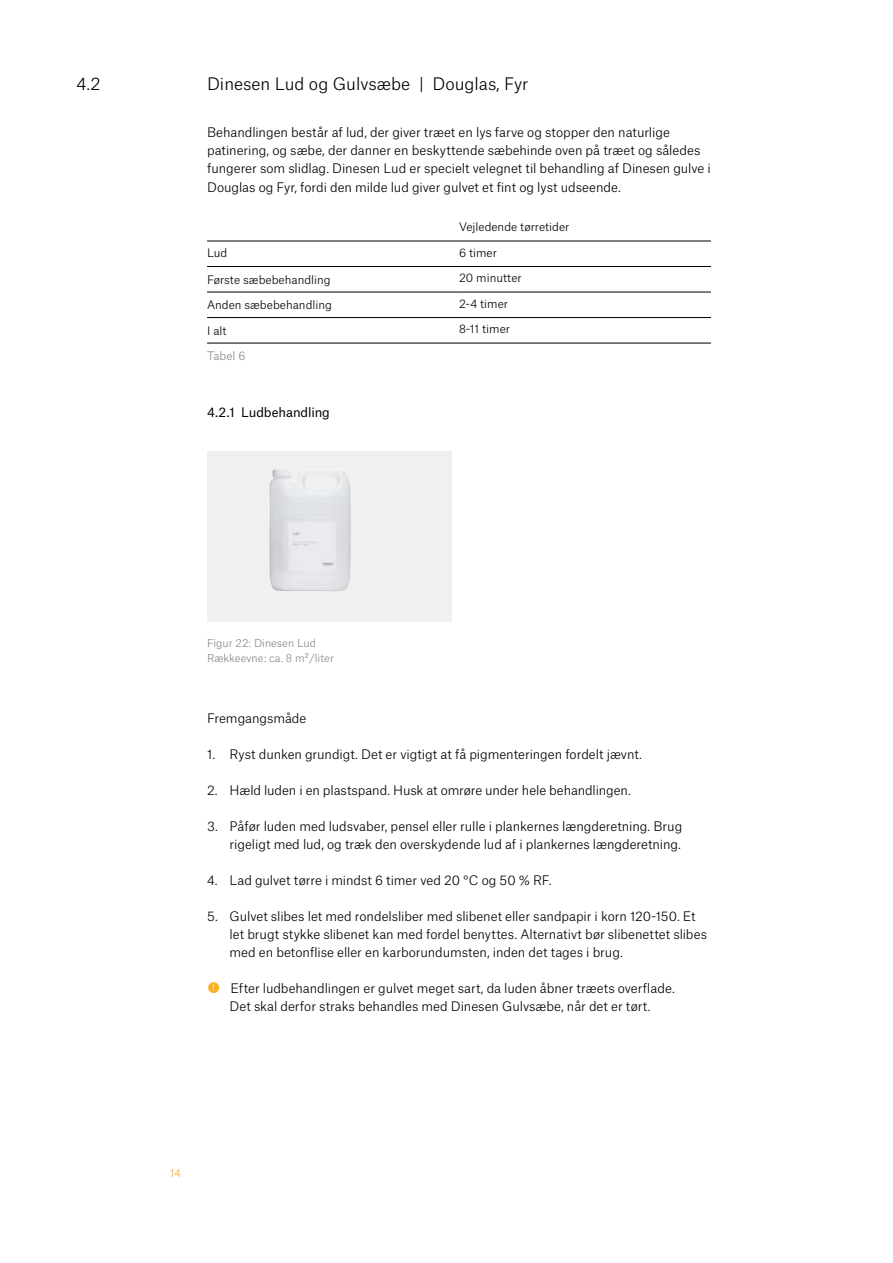
<style>
.page{position:relative;width:893px;height:1263px;background:#fff}
.page>*{position:absolute;margin:0;border:0;box-sizing:border-box;transform-origin:0 0}
.t1{font:300 16.5px "Atlas Grotesk";color:#000}
.t2{font:300 12.6px/18px "Atlas Grotesk";letter-spacing:-.005em;color:#000}
.t3{font:12.6px "Atlas Grotesk";letter-spacing:-.005em;color:#000}
.t4{font:300 11.25px "Atlas Grotesk";color:#000}
.t5{font:300 11.25px "Atlas Grotesk";letter-spacing:-.005em;color:#878787}
.t6{font:300 10.5px/15px "Atlas Grotesk";color:#878787}
.t7{font:300 10.5px "Atlas Grotesk";color:#f7a833}
.s1{font-size:9.45px;color:#fff}
</style>
<div class="page">
<hr style="left:207px;top:292px;width:252px;height:1px;background:#000">
<hr style="left:459px;top:292px;width:252px;height:1px;background:#000">
<hr style="left:207px;top:317px;width:252px;height:1px;background:#000">
<hr style="left:459px;top:317px;width:252px;height:1px;background:#000">
<hr style="left:207px;top:343px;width:252px;height:1px;background:#000">
<hr style="left:459px;top:343px;width:252px;height:1px;background:#000">
<hr style="left:207px;top:241px;width:252px;height:1px;background:#000">
<hr style="left:459px;top:241px;width:252px;height:1px;background:#000">
<hr style="left:207px;top:266px;width:252px;height:1px;background:#000">
<hr style="left:459px;top:266px;width:252px;height:1px;background:#000">
<div style="left:207px;top:452px;width:245px;height:170px;background:#f0f0ef"></div>
<img style="left:269px;top:469px;width:82px;height:122px">
<h1 class="t1" style="left:77px;top:70px;width:25px">4.2</h1>
<h1 class="t1" style="left:207px;top:70px;width:323px">Dinesen Lud og Gulvsæbe | Douglas, Fyr</h1>
<p class="t2" style="left:207px;top:122px;width:505px">Behandlingen består af lud, der giver træet en lys farve og stopper den naturlige patinering, og sæbe, der danner en beskyttende sæbehinde oven på træet og således fungerer som slidlag. Dinesen Lud er specielt velegnet til behandling af Dinesen gulve i Douglas og Fyr, fordi den milde lud giver gulvet et fint og lyst udseende.</p>
<p class="t4" style="left:459px;top:218px;width:112px">Vejledende tørretider</p>
<p class="t4" style="left:207px;top:243px;width:22px">Lud</p>
<p class="t4" style="left:459px;top:243px;width:39px">6 timer</p>
<p class="t4" style="left:207px;top:271px;width:125px">Første sæbebehandling</p>
<p class="t4" style="left:459px;top:269px;width:64px">20 minutter</p>
<p class="t4" style="left:207px;top:296px;width:126px">Anden sæbebehandling</p>
<p class="t4" style="left:459px;top:294px;width:51px">2-4 timer</p>
<p class="t4" style="left:207px;top:322px;width:21px">I alt</p>
<p class="t4" style="left:459px;top:320px;width:53px">8-11 timer</p>
<p class="t5" style="left:207px;top:347px;width:40px">Tabel 6</p>
<p class="t3" style="left:207px;top:402px;width:124px">4.2.1 Ludbehandling</p>
<p class="t6" style="left:207px;top:635px;width:128px">Figur 22: Dinesen Lud<br>Rækkeevne: ca. 8 m²/liter</p>
<p class="t2" style="left:207px;top:708px;width:101px">Fremgangsmåde</p>
<p class="t2" style="left:207px;top:744px;width:436px">1. Ryst dunken grundigt. Det er vigtigt at få pigmenteringen fordelt jævnt.</p>
<p class="t2" style="left:207px;top:780px;width:425px">2. Hæld luden i en plastspand. Husk at omrøre under hele behandlingen.</p>
<p class="t2" style="left:207px;top:816px;width:477px;text-align:right">3. Påfør luden med ludsvaber, pensel eller rulle i plankernes længderetning. Brug rigeligt med lud, og træk den overskydende lud af i plankernes længderetning.</p>
<p class="t2" style="left:207px;top:870px;width:346px">4. Lad gulvet tørre i mindst 6 timer ved 20 °C og 50 % RF.</p>
<p class="t2" style="left:230px;top:906px;width:479px;text-indent:-22px">5. Gulvet slibes let med rondelsliber med slibenet eller sandpapir i korn 120-150. Et let brugt stykke slibenet kan med fordel benyttes. Alternativt bør slibenettet slibes med en betonflise eller en karborundumsten, inden det tages i brug.</p>
<p class="t2" style="left:212px;top:978px;width:464px;text-align:center"><span class="s1">!</span> Efter ludbehandlingen er gulvet meget sart, da luden åbner træets overflade.<br>Det skal derfor straks behandles med Dinesen Gulvsæbe, når det er tørt.</p>
<p class="t7" style="left:170px;top:1164px;width:12px">14</p>
</div>
